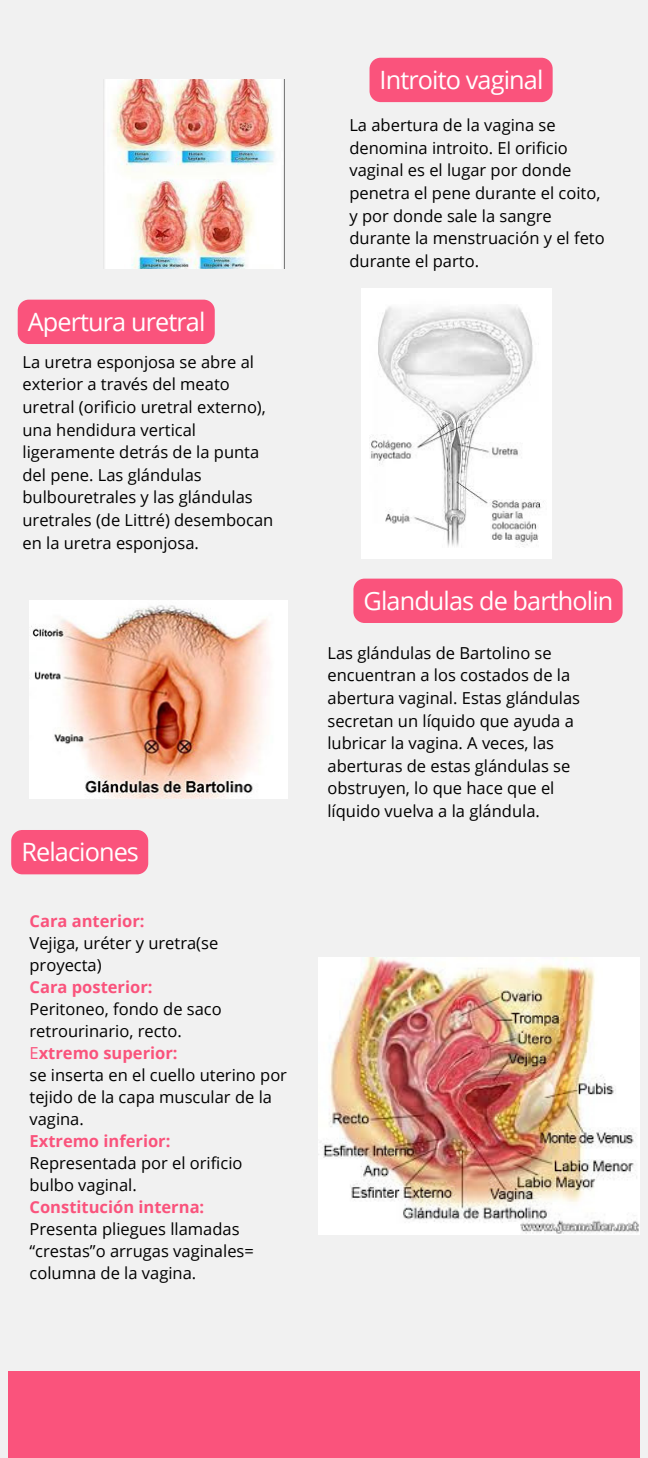
<style>
.page{position:relative;width:648px;height:1458px;background:#f1f1f1}
.page>*{position:absolute;margin:0;border:0;box-sizing:border-box;transform-origin:0 0}
.t1{font:25.2px "Open Sans";letter-spacing:-.035em;color:#fff}
.t2{font:16.43px/22.5px "Open Sans";color:#000}
.t3{font:700 16.43px "Open Sans";color:#fa537c}
.s1{font-weight:400}
</style>
<div class="page">
<div style="left:8px;top:1372px;width:632px;height:86px;background:#fa537c"></div>
<img style="left:105px;top:80px;width:178px;height:189px">
<img style="left:361px;top:288px;width:191px;height:270px">
<img style="left:30px;top:601px;width:258px;height:197px">
<img style="left:319px;top:958px;width:320px;height:277px">
<div style="left:370px;top:58px;width:183px;height:44px;background:#fa537c;border-radius:11px"></div>
<div style="left:18px;top:300px;width:197px;height:44px;background:#fa537c;border-radius:11px"></div>
<div style="left:353px;top:579px;width:270px;height:44px;background:#fa537c"></div>
<div style="left:11px;top:830px;width:137px;height:44px;background:#fa537c;border-radius:11px"></div>
<p class="t1" style="left:28px;top:304px;width:179px">Apertura uretral</p>
<h1 class="t2" style="left:23px;top:350px;width:252px">La uretra esponjosa se abre al exterior a través del meato uretral (orificio uretral externo), una hendidura vertical ligeramente detrás de la punta del pene. Las glándulas bulbouretrales y las glándulas uretrales (de Littré) desembocan en la uretra esponjosa.</h1>
<p class="t1" style="left:21px;top:834px;width:119px">Relaciones</p>
<h1 class="t3" style="left:30px;top:909px;width:117px">Cara anterior:</h1>
<h1 class="t2" style="left:30px;top:931px;width:190px">Vejiga, uréter y uretra(se proyecta)</h1>
<p class="t3" style="left:30px;top:975px;width:125px">Cara posterior:</p>
<p class="t2" style="left:30px;top:998px;width:194px">Peritoneo, fondo de saco retrourinario, recto.</p>
<p class="t3" style="left:30px;top:1041px;width:150px"><span class="s1">E</span>xtremo superior:</p>
<p class="t2" style="left:30px;top:1064px;width:259px">se inserta en el cuello uterino por tejido de la capa muscular de la vagina.</p>
<p class="t3" style="left:30px;top:1130px;width:142px">Extremo inferior:</p>
<p class="t2" style="left:30px;top:1152px;width:214px">Representada por el orificio bulbo vaginal.</p>
<p class="t3" style="left:30px;top:1196px;width:176px">Constitución interna:</p>
<p class="t2" style="left:30px;top:1218px;width:226px">Presenta pliegues llamadas “crestas”o arrugas vaginales= columna de la vagina.</p>
<p class="t1" style="left:380px;top:62px;width:165px">Introito vaginal</p>
<h1 class="t2" style="left:349px;top:114px;width:257px">La abertura de la vagina se denomina introito. El orificio vaginal es el lugar por donde penetra el pene durante el coito, y por donde sale la sangre durante la menstruación y el feto durante el parto.</h1>
<p class="t1" style="left:364px;top:583px;width:251px">Glandulas de bartholin</p>
<p class="t2" style="left:327px;top:641px;width:254px">Las glándulas de Bartolino se encuentran a los costados de la abertura vaginal. Estas glándulas secretan un líquido que ayuda a lubricar la vagina. A veces, las aberturas de estas glándulas se obstruyen, lo que hace que el líquido vuelva a la glándula.</p>
</div>
